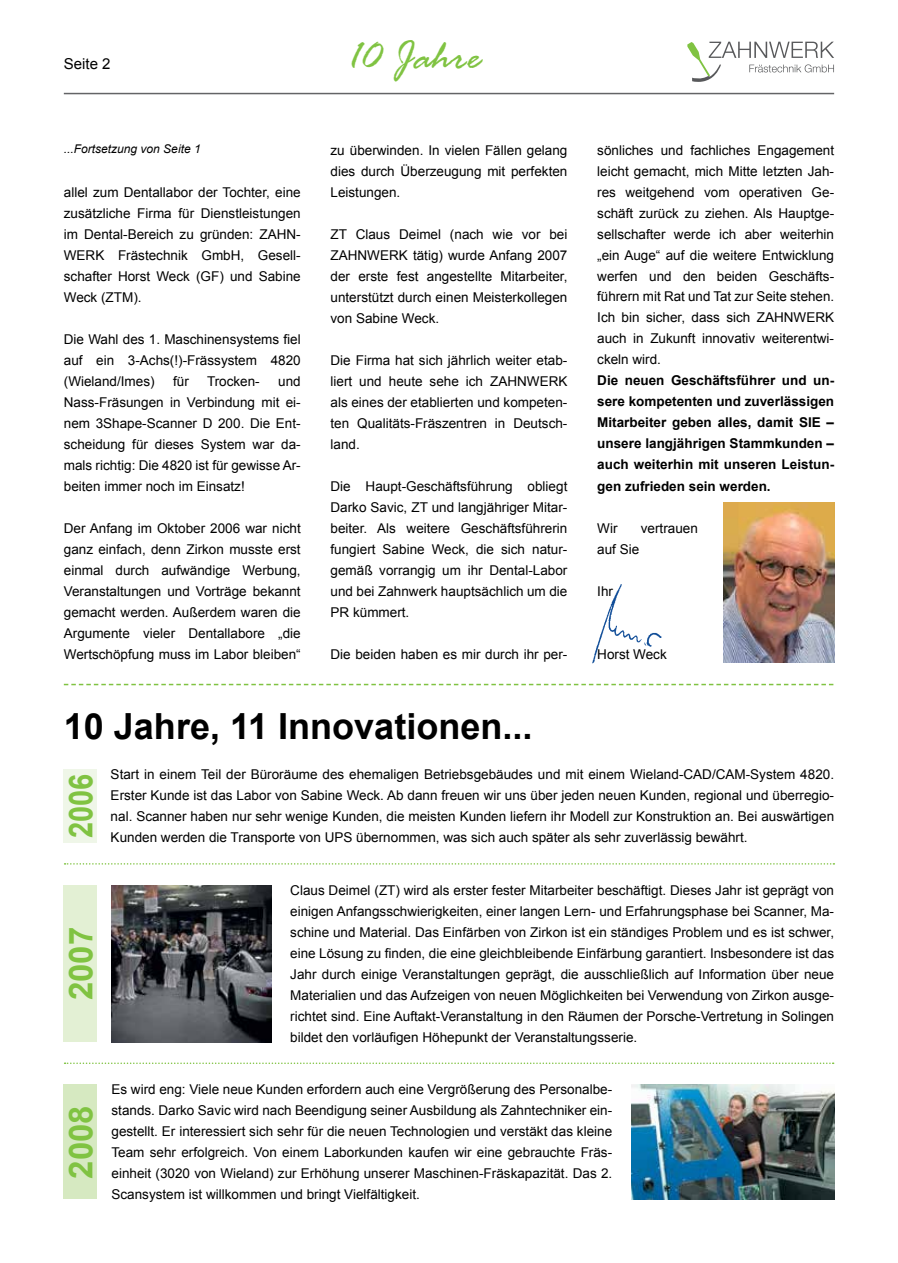
<style>
.page{position:relative;width:898px;height:1263px;background:#fff}
.page>*{position:absolute;margin:0;border:0;box-sizing:border-box;transform-origin:0 0}
.t1{font:italic 43.65px "Rage";color:#80c342}
.t2{font:700 36px "Arial";color:#000}
.t3{font:700 33px "Arial";color:#80c342}
.t4{font:700 33px "Arial";color:#80c342;scale:.88 1}
.t5{font:15px "Arial";color:#000}
.t6{font:13.5px/21px "Arial";color:#000;text-align:justify}
.t7{font:700 13.5px/21px "Arial";color:#000;text-align:justify}
.t8{font:italic 12px "Arial";color:#000}
</style>
<div class="page">
<div style="left:64px;top:769px;width:33px;height:74px;background:#eff6e8"></div>
<div style="left:64px;top:885px;width:33px;height:157px;background:#e3f0d4"></div>
<div style="left:64px;top:1084px;width:33px;height:115px;background:#d6e9c1"></div>
<hr style="left:64px;top:93px;width:769px;height:1px;background:#636466">
<img style="left:111px;top:885px;width:160px;height:157px">
<img style="left:631px;top:1084px;width:202px;height:115px">
<svg style="left:65px;top:863px;width:769px;height:2px"></svg>
<svg style="left:64px;top:684px;width:769px;height:1px"></svg>
<svg style="left:65px;top:1062px;width:768px;height:2px"></svg>
<svg style="left:687px;top:42px;width:146px;height:40px"></svg>
<img style="left:592px;top:584px;width:70px;height:80px">
<img style="left:723px;top:502px;width:110px;height:160px">
<p class="t5" style="left:64px;top:54px;width:48px">Seite 2</p>
<p class="t8" style="left:64px;top:141px;width:138px">...Fortsetzung von Seite 1</p>
<p class="t6" style="left:64px;top:181px;width:238px">allel zum Dentallabor der Tochter, eine zusätzliche Firma für Dienstleistungen im Dental-Bereich zu gründen: ZAHN-WERK Frästechnik GmbH, Gesell&shy;schafter Horst Weck (GF) und Sabine Weck (ZTM).</p>
<p class="t6" style="left:64px;top:328px;width:238px">Die Wahl des 1. Maschinensystems fiel auf ein 3-Achs(!)-Frässystem 4820 (Wieland/Imes)</p>
<p class="t6" style="left:173px;top:370px;width:17px">für</p>
<p class="t6" style="left:207px;top:370px;width:54px">Trocken-</p>
<p class="t6" style="left:64px;top:370px;width:238px;text-indent:214px">und Nass-Fräsungen in Verbindung mit ei&shy;nem 3Shape-Scanner D 200. Die Ent&shy;scheidung für dieses System war da&shy;mals richtig: Die 4820 ist für gewisse Ar&shy;beiten immer noch im Einsatz!</p>
<p class="t6" style="left:64px;top:517px;width:238px">Der Anfang im Oktober 2006 war nicht ganz einfach, denn Zirkon musste erst einmal durch aufwändige Werbung, Veranstaltungen und Vorträge bekannt gemacht werden. Außerdem waren die Argumente vieler Dentallabore „die Wertschöpfung muss im Labor bleiben“</p>
<h1 class="t1" style="left:347px;top:33px;width:135px">10 Jahre</h1>
<p class="t6" style="left:330px;top:139px;width:238px">zu überwinden. In vielen Fällen gelang dies durch Überzeugung mit perfekten Leistungen.</p>
<p class="t6" style="left:330px;top:223px;width:238px">ZT Claus Deimel (nach wie vor bei ZAHNWERK tätig) wurde Anfang 2007 der erste fest angestellte Mitarbeiter, unterstützt durch einen Meisterkollegen von Sabine Weck.</p>
<p class="t6" style="left:330px;top:349px;width:238px">Die Firma hat sich jährlich weiter etab&shy;liert und heute sehe ich ZAHNWERK als eines der etablierten und kompeten&shy;ten Qualitäts-Fräszentren in Deutsch&shy;land.</p>
<p class="t6" style="left:330px;top:475px;width:238px">Die Haupt-Geschäftsführung obliegt Darko Savic, ZT und langjähriger Mitar&shy;beiter. Als weitere Geschäftsführerin fungiert Sabine Weck, die sich natur&shy;gemäß vorrangig um ihr Dental-Labor und bei Zahnwerk hauptsächlich um die PR kümmert.</p>
<p class="t6" style="left:330px;top:643px;width:238px">Die beiden haben es mir durch ihr per-</p>
<p class="t6" style="left:597px;top:140px;width:238px">sönliches und fachliches Engagement leicht gemacht, mich Mitte letzten Jah&shy;res weitgehend vom operativen Ge&shy;schäft zurück zu ziehen. Als Hauptge&shy;sellschafter werde ich aber weiterhin „ein Auge“ auf die weitere Entwicklung werfen und den beiden Geschäfts&shy;führern mit Rat und Tat zur Seite stehen.<br>Ich bin sicher, dass sich ZAHNWERK auch in Zukunft innovativ weiterentwi&shy;ckeln wird.</p>
<p class="t7" style="left:597px;top:371px;width:238px">Die neuen Geschäftsführer und un&shy;sere kompetenten und zuverlässigen Mitarbeiter geben alles, damit SIE – unsere langjährigen Stammkunden – auch weiterhin mit unseren Leistun&shy;gen zufrieden sein werden.</p>
<p class="t6" style="left:597px;top:517px;width:22px">Wir</p>
<p class="t6" style="left:640px;top:517px;width:59px">vertrauen</p>
<p class="t6" style="left:597px;top:538px;width:44px">auf Sie</p>
<p class="t6" style="left:597px;top:580px;width:17px">Ihr</p>
<p class="t6" style="left:597px;top:643px;width:71px">Horst Weck</p>
<h2 class="t2" style="left:64px;top:702px;width:470px">10 Jahre, 11 Innovationen...</h2>
<h3 class="t4" style="left:59px;top:838px;width:75px;rotate:-90deg">2006</h3>
<p class="t6" style="left:111px;top:764px;width:724px">Start in einem Teil der Büroräume des ehemaligen Betriebsgebäudes und mit einem Wieland-CAD/CAM-System 4820.<br>Erster Kunde ist das Labor von Sabine Weck. Ab dann freuen wir uns über jeden neuen Kunden, regional und überregio&shy;nal. Scanner haben nur sehr wenige Kunden, die meisten Kunden liefern ihr Modell zur Konstruktion an. Bei auswärtigen Kunden werden die Transporte von UPS übernommen, was sich auch später als sehr zuverlässig bewährt.</p>
<p class="t6" style="left:290px;top:880px;width:545px">Claus Deimel (ZT) wird als erster fester Mitarbeiter beschäftigt. Dieses Jahr ist geprägt von einigen Anfangsschwierigkeiten, einer langen Lern- und Erfahrungsphase bei Scanner, Ma&shy;schine und Material. Das Einfärben von Zirkon ist ein ständiges Problem und es ist schwer, eine Lösung zu finden, die eine gleichbleibende Einfärbung garantiert. Insbesondere ist das Jahr durch einige Veranstaltungen geprägt, die ausschließlich auf Information über neue Materialien und das Aufzeigen von neuen Möglichkeiten bei Verwendung von Zirkon ausge&shy;richtet sind. Eine Auftakt-Veranstaltung in den Räumen der Porsche-Vertretung in Solingen bildet den vorläufigen Höhepunkt der Veranstaltungsserie.</p>
<p class="t6" style="left:111px;top:1079px;width:502px">Es wird eng: Viele neue Kunden erfordern auch eine Vergrößerung des Personalbe&shy;stands. Darko Savic wird nach Beendigung seiner Ausbildung als Zahntechniker ein&shy;gestellt. Er interessiert sich sehr für die neuen Technologien und verstäkt das kleine Team sehr erfolgreich. Von einem Laborkunden kaufen wir eine gebrauchte Fräs&shy;einheit (3020 von Wieland) zur Erhöhung unserer Maschinen-Fräskapazität. Das 2.<br>Scansystem ist willkommen und bringt Vielfältigkeit.</p>
<h3 class="t3" style="left:59px;top:1000px;width:75px;rotate:-90deg">2007</h3>
<h3 class="t3" style="left:59px;top:1178px;width:75px;rotate:-90deg">2008</h3>
</div>
